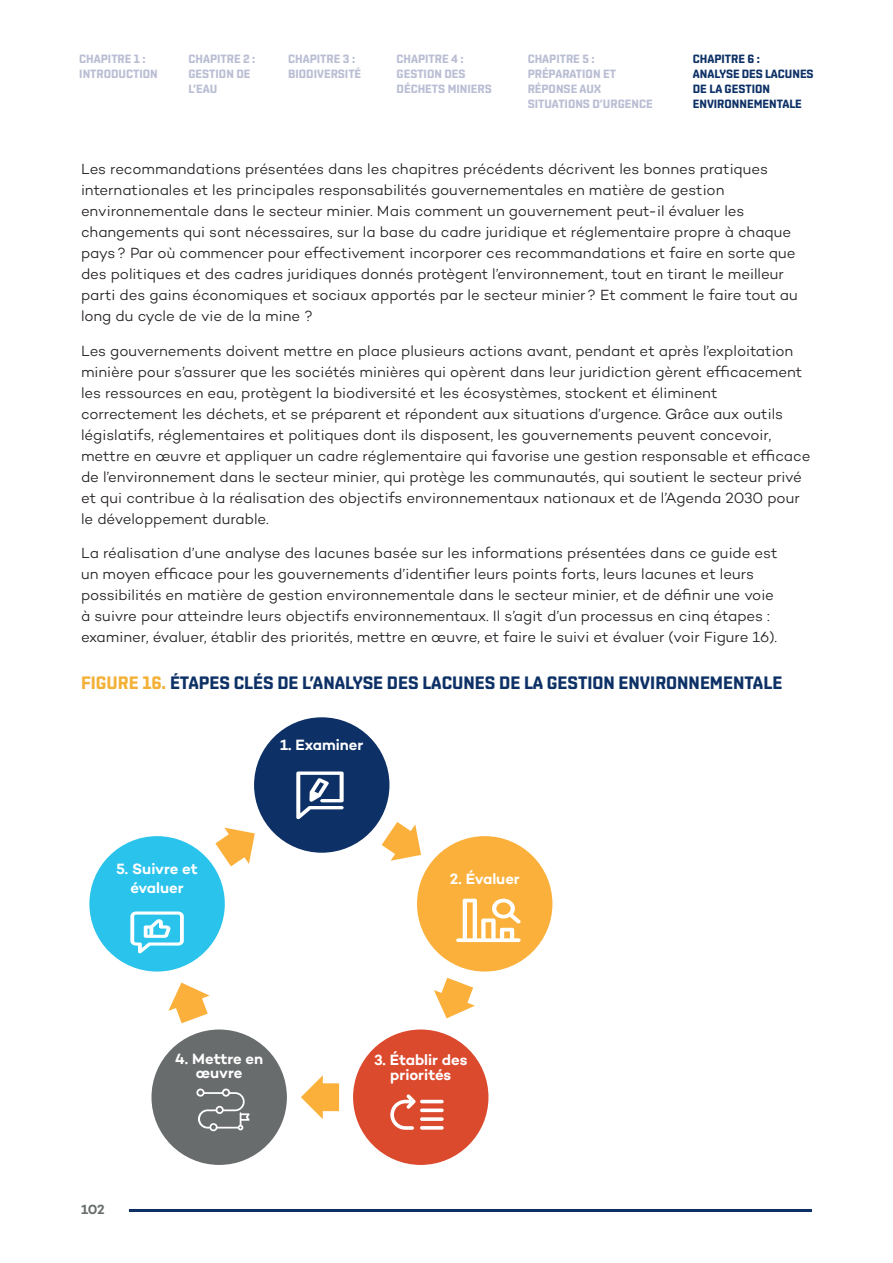
<style>
.page{position:relative;width:893px;height:1263px;background:#fff}
.page>*{position:absolute;margin:0;border:0;box-sizing:border-box;transform-origin:0 0}
.figure_name{font:700 18px "Shentox";color:#0d3166}
.t1{font:600 15.15px/15.1px "Campton";letter-spacing:-.005em;color:#fff;text-align:center}
.Body_copy{font:300 15px/21px "Campton";letter-spacing:-.005em;color:#231f20}
.t2{font:600 13.5px "Campton";color:#676c6c}
.t3{font:700 12px/15px "Shentox";color:#babed4}
.t4{font:700 12px/15px "Shentox";color:#0d3166}
.s1{color:#f3b138}
</style>
<div class="page">
<hr style="left:129px;top:1209px;width:683px;height:3px;background:#0d3166">
<div style="left:254px;top:717px;width:135px;height:136px;background:#0d3166;border-radius:50%"></div>
<div style="left:417px;top:836px;width:135px;height:135px;background:#fbb03b;border-radius:50%"></div>
<div style="left:353px;top:1029px;width:135px;height:136px;background:#dc4a2e;border-radius:50%"></div>
<div style="left:151px;top:1029px;width:136px;height:136px;background:#696c6d;border-radius:50%"></div>
<div style="left:89px;top:836px;width:136px;height:135px;background:#29c3ec;border-radius:50%"></div>
<svg style="left:185px;top:805px;width:93px;height:88px"></svg>
<svg style="left:351px;top:795px;width:93px;height:88px"></svg>
<div style="left:320px;top:1083px;width:19px;height:28px;background:#fbb03b"></div>
<svg style="left:301px;top:1075px;width:22px;height:44px"></svg>
<svg style="left:152px;top:965px;width:78px;height:89px"></svg>
<svg style="left:296px;top:771px;width:48px;height:48px"></svg>
<svg style="left:417px;top:899px;width:104px;height:137px"></svg>
<svg style="left:390px;top:1094px;width:26px;height:36px"></svg>
<hr style="left:420px;top:1100px;width:24px;height:3px;background:#fff;border-radius:2px">
<svg style="left:420px;top:1126px;width:24px;height:4px"></svg>
<svg style="left:420px;top:1117px;width:24px;height:4px"></svg>
<svg style="left:420px;top:1108px;width:24px;height:4px"></svg>
<svg style="left:196px;top:1088px;width:54px;height:44px"></svg>
<svg style="left:130px;top:911px;width:54px;height:42px"></svg>
<p class="t3" style="left:79px;top:51px;width:80px">CHAPITRE 1 :<br>INTRODUCTION</p>
<p class="t3" style="left:188px;top:51px;width:68px">CHAPITRE 2 :<br>GESTION DE<br>L’EAU</p>
<p class="t3" style="left:288px;top:51px;width:75px">CHAPITRE 3 :<br>BIODIVERSITÉ</p>
<p class="t3" style="left:397px;top:51px;width:97px">CHAPITRE 4 :<br>GESTION DES<br>DÉCHETS MINIERS</p>
<p class="t3" style="left:528px;top:51px;width:126px">CHAPITRE 5 :<br>PRÉPARATION ET<br>RÉPONSE AUX<br>SITUATIONS D’URGENCE</p>
<p class="t4" style="left:693px;top:51px;width:122px">CHAPITRE 6 :<br>ANALYSE DES LACUNES<br>DE LA GESTION<br>ENVIRONNEMENTALE</p>
<p class="Body_copy" style="left:81px;top:158px;width:718px">Les recommandations présentées dans les chapitres précédents décrivent les bonnes pratiques internationales et les principales responsabilités gouvernementales en matière de gestion environnementale dans le secteur minier. Mais comment un gouvernement peut-il évaluer les changements qui sont nécessaires, sur la base du cadre juridique et réglementaire propre à chaque pays? Par où commencer pour effectivement incorporer ces recommandations et faire en sorte que des politiques et des cadres juridiques donnés protègent l’environnement, tout en tirant le meilleur parti des gains économiques et sociaux apportés par le secteur minier? Et comment le faire tout au long du cycle de vie de la mine ?</p>
<p class="Body_copy" style="left:81px;top:340px;width:731px">Les gouvernements doivent mettre en place plusieurs actions avant, pendant et après l’exploitation minière pour s’assurer que les sociétés minières qui opèrent dans leur juridiction gèrent efficacement les ressources en eau, protègent la biodiversité et les écosystèmes, stockent et éliminent correctement les déchets, et se préparent et répondent aux situations d’urgence. Grâce aux outils législatifs, réglementaires et politiques dont ils disposent, les gouvernements peuvent concevoir, mettre en œuvre et appliquer un cadre réglementaire qui favorise une gestion responsable et efficace de l’environnement dans le secteur minier, qui protège les communautés, qui soutient le secteur privé et qui contribue à la réalisation des objectifs environnementaux nationaux et de l’Agenda 2030 pour le développement durable.</p>
<p class="Body_copy" style="left:81px;top:542px;width:698px">La réalisation d’une analyse des lacunes basée sur les informations présentées dans ce guide est un moyen efficace pour les gouvernements d’identifier leurs points forts, leurs lacunes et leurs possibilités en matière de gestion environnementale dans le secteur minier, et de définir une voie à suivre pour atteindre leurs objectifs environnementaux. Il s’agit d’un processus en cinq étapes : examiner, évaluer, établir des priorités, mettre en œuvre, et faire le suivi et évaluer (voir Figure 16).</p>
<p class="figure_name" style="left:81px;top:672px;width:703px"><span class="s1">FIGURE 16.</span> ÉTAPES CLÉS DE L’ANALYSE DES LACUNES DE LA GESTION ENVIRONNEMENTALE</p>
<p class="t1" style="left:116px;top:860px;width:83px;line-height:18.1px">5. Suivre et évaluer</p>
<p class="t1" style="left:280px;top:737px;width:85px">1. Examiner</p>
<p class="t1" style="left:450px;top:871px;width:72px">2. Évaluer</p>
<p class="t2" style="left:81px;top:1201px;width:25px">102</p>
<p class="t1" style="left:175px;top:1051px;width:90px;line-height:14px">4. Mettre en œuvre</p>
<p class="t1" style="left:374px;top:1052px;width:95px">3. Établir des priorités</p>
</div>
